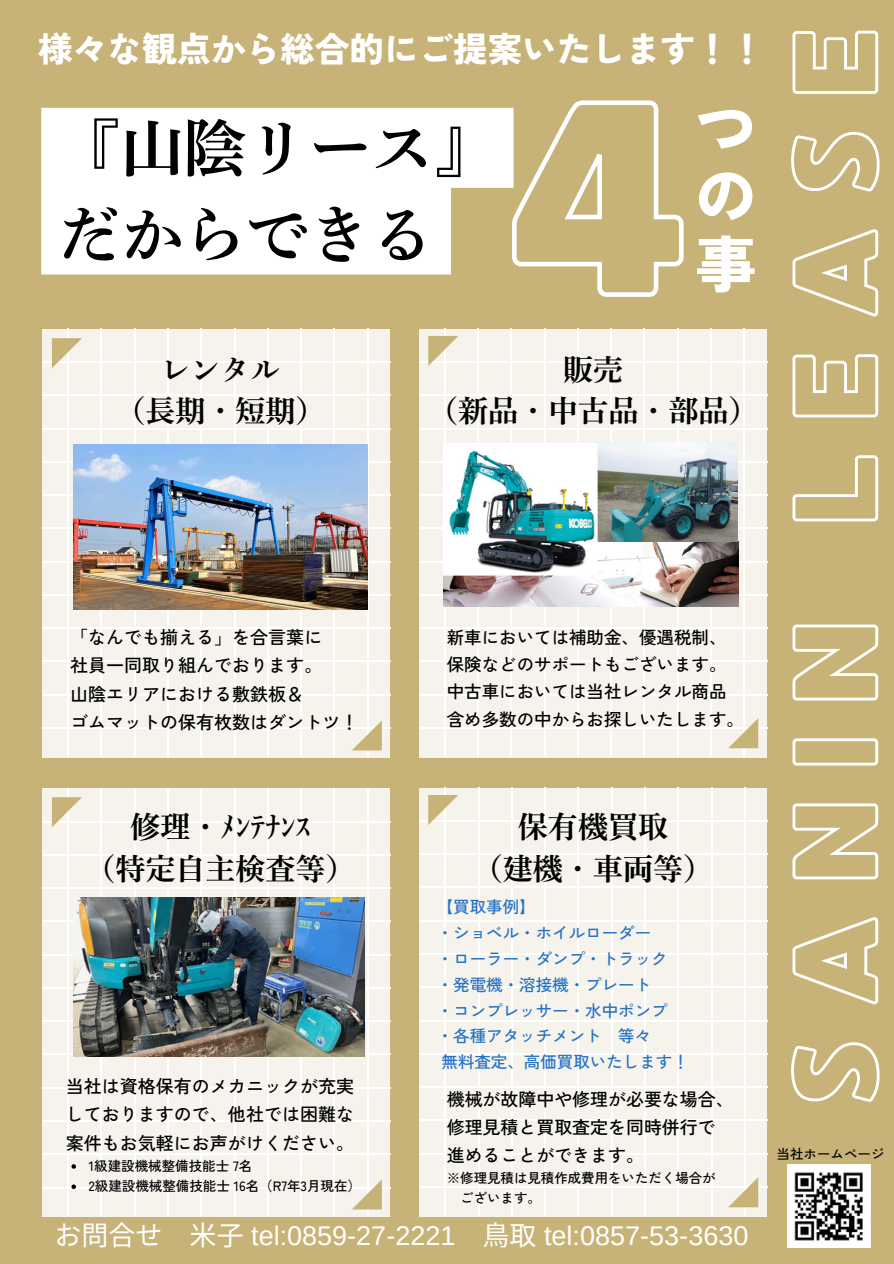
<style>
.page{position:relative;width:894px;height:1264px;background:#fff}
.page>*{position:absolute;margin:0;border:0;box-sizing:border-box;transform-origin:0 0}
.t1{font:62.55px/86.7px "DMT Shuei Min Pr 6 B";color:#000}
.t2{font:900 61.95px/68.4px "Zen Kaku Gothic New";color:#fff;text-align:justify}
.t3{font:900 34.5px "Zen Kaku Gothic New";color:#fff}
.t4{font:30px/41.7px "DMT Shuei Min Pr 6 B";color:#000;text-align:center}
.t5{font:27px "Arimo";color:#fff}
.t6{font:500 18px/28.2px "Zen Kaku Gothic New";color:#000}
.t7{font:500 17.4px/27.3px "Zen Kaku Gothic New";color:#000}
.t8{font:500 16.5px/25.8px "Zen Kaku Gothic New";color:#2672c4}
.t9{font:500 13.5px "Zen Kaku Gothic New";color:#000}
.s1{font-family:"Noto Sans CJ Ksc"}
</style>
<div class="page">
<div style="left:0;top:0;width:893px;height:1263px;background:#c7b378"></div>
<div style="left:419px;top:787px;width:347px;height:429px;background:#f5f3ec"></div>
<hr style="left:444px;top:787px;width:2px;height:428px;background:#fff">
<hr style="left:478px;top:787px;width:1px;height:428px;background:#fff">
<hr style="left:511px;top:787px;width:1px;height:428px;background:#fff">
<hr style="left:544px;top:787px;width:1px;height:428px;background:#fff">
<hr style="left:577px;top:787px;width:2px;height:428px;background:#fff">
<hr style="left:611px;top:787px;width:1px;height:428px;background:#fff">
<hr style="left:644px;top:787px;width:1px;height:428px;background:#fff">
<hr style="left:677px;top:787px;width:1px;height:428px;background:#fff">
<hr style="left:710px;top:787px;width:2px;height:428px;background:#fff">
<hr style="left:744px;top:787px;width:1px;height:428px;background:#fff">
<hr style="left:419px;top:1186px;width:348px;height:1px;background:#fff">
<hr style="left:419px;top:1152px;width:348px;height:2px;background:#fff">
<hr style="left:419px;top:1119px;width:348px;height:1px;background:#fff">
<hr style="left:419px;top:1086px;width:348px;height:1px;background:#fff">
<hr style="left:419px;top:1053px;width:348px;height:1px;background:#fff">
<hr style="left:419px;top:1019px;width:348px;height:2px;background:#fff">
<hr style="left:419px;top:986px;width:348px;height:1px;background:#fff">
<hr style="left:419px;top:953px;width:348px;height:1px;background:#fff">
<hr style="left:419px;top:920px;width:348px;height:1px;background:#fff">
<hr style="left:419px;top:886px;width:348px;height:2px;background:#fff">
<hr style="left:419px;top:853px;width:348px;height:1px;background:#fff">
<hr style="left:419px;top:820px;width:348px;height:1px;background:#fff">
<div style="left:43px;top:329px;width:347px;height:428px;background:#f5f3ec"></div>
<hr style="left:68px;top:329px;width:1px;height:427px;background:#fff">
<hr style="left:101px;top:329px;width:1px;height:427px;background:#fff">
<hr style="left:134px;top:329px;width:1px;height:427px;background:#fff">
<hr style="left:167px;top:329px;width:1px;height:427px;background:#fff">
<hr style="left:201px;top:329px;width:1px;height:427px;background:#fff">
<hr style="left:234px;top:329px;width:1px;height:427px;background:#fff">
<hr style="left:267px;top:329px;width:1px;height:427px;background:#fff">
<hr style="left:300px;top:329px;width:2px;height:427px;background:#fff">
<hr style="left:334px;top:329px;width:1px;height:427px;background:#fff">
<hr style="left:367px;top:329px;width:1px;height:427px;background:#fff">
<hr style="left:43px;top:727px;width:347px;height:1px;background:#fff">
<hr style="left:43px;top:694px;width:347px;height:1px;background:#fff">
<hr style="left:43px;top:660px;width:347px;height:2px;background:#fff">
<hr style="left:43px;top:627px;width:347px;height:1px;background:#fff">
<hr style="left:43px;top:594px;width:347px;height:1px;background:#fff">
<hr style="left:43px;top:561px;width:347px;height:1px;background:#fff">
<hr style="left:43px;top:527px;width:347px;height:2px;background:#fff">
<hr style="left:43px;top:494px;width:347px;height:1px;background:#fff">
<hr style="left:43px;top:461px;width:347px;height:1px;background:#fff">
<hr style="left:43px;top:428px;width:347px;height:1px;background:#fff">
<hr style="left:43px;top:394px;width:347px;height:2px;background:#fff">
<hr style="left:43px;top:361px;width:347px;height:1px;background:#fff">
<div style="left:419px;top:329px;width:347px;height:428px;background:#f5f3ec"></div>
<hr style="left:444px;top:329px;width:1px;height:427px;background:#fff">
<hr style="left:477px;top:329px;width:1px;height:427px;background:#fff">
<hr style="left:510px;top:329px;width:2px;height:427px;background:#fff">
<hr style="left:544px;top:329px;width:1px;height:427px;background:#fff">
<hr style="left:577px;top:329px;width:1px;height:427px;background:#fff">
<hr style="left:610px;top:329px;width:1px;height:427px;background:#fff">
<hr style="left:643px;top:329px;width:2px;height:427px;background:#fff">
<hr style="left:677px;top:329px;width:1px;height:427px;background:#fff">
<hr style="left:710px;top:329px;width:1px;height:427px;background:#fff">
<hr style="left:743px;top:329px;width:1px;height:427px;background:#fff">
<hr style="left:419px;top:727px;width:347px;height:1px;background:#fff">
<hr style="left:419px;top:694px;width:347px;height:1px;background:#fff">
<hr style="left:419px;top:660px;width:347px;height:2px;background:#fff">
<hr style="left:419px;top:627px;width:347px;height:1px;background:#fff">
<hr style="left:419px;top:594px;width:347px;height:1px;background:#fff">
<hr style="left:419px;top:561px;width:347px;height:1px;background:#fff">
<hr style="left:419px;top:527px;width:347px;height:2px;background:#fff">
<hr style="left:419px;top:494px;width:347px;height:1px;background:#fff">
<hr style="left:419px;top:461px;width:347px;height:1px;background:#fff">
<hr style="left:419px;top:428px;width:347px;height:1px;background:#fff">
<hr style="left:419px;top:394px;width:347px;height:2px;background:#fff">
<hr style="left:419px;top:361px;width:347px;height:1px;background:#fff">
<div style="left:43px;top:787px;width:347px;height:429px;background:#f5f3ec"></div>
<hr style="left:68px;top:788px;width:1px;height:427px;background:#fff">
<hr style="left:101px;top:788px;width:1px;height:427px;background:#fff">
<hr style="left:134px;top:788px;width:1px;height:427px;background:#fff">
<hr style="left:167px;top:788px;width:1px;height:427px;background:#fff">
<hr style="left:201px;top:788px;width:1px;height:427px;background:#fff">
<hr style="left:234px;top:788px;width:1px;height:427px;background:#fff">
<hr style="left:267px;top:788px;width:1px;height:427px;background:#fff">
<hr style="left:300px;top:788px;width:2px;height:427px;background:#fff">
<hr style="left:334px;top:788px;width:1px;height:427px;background:#fff">
<hr style="left:367px;top:788px;width:1px;height:427px;background:#fff">
<hr style="left:43px;top:1186px;width:347px;height:2px;background:#fff">
<hr style="left:43px;top:1153px;width:347px;height:1px;background:#fff">
<hr style="left:43px;top:1120px;width:347px;height:1px;background:#fff">
<hr style="left:43px;top:1087px;width:347px;height:1px;background:#fff">
<hr style="left:43px;top:1053px;width:347px;height:2px;background:#fff">
<hr style="left:43px;top:1020px;width:347px;height:1px;background:#fff">
<hr style="left:43px;top:987px;width:347px;height:1px;background:#fff">
<hr style="left:43px;top:954px;width:347px;height:1px;background:#fff">
<hr style="left:43px;top:920px;width:347px;height:1px;background:#fff">
<hr style="left:43px;top:887px;width:347px;height:1px;background:#fff">
<hr style="left:43px;top:854px;width:347px;height:1px;background:#fff">
<hr style="left:43px;top:821px;width:347px;height:1px;background:#fff">
<svg style="left:509px;top:100px;width:175px;height:197px"></svg>
<svg style="left:52px;top:338px;width:30px;height:30px"></svg>
<svg style="left:351px;top:720px;width:31px;height:30px"></svg>
<svg style="left:428px;top:336px;width:30px;height:30px"></svg>
<svg style="left:728px;top:718px;width:30px;height:30px"></svg>
<svg style="left:52px;top:797px;width:30px;height:30px"></svg>
<svg style="left:351px;top:1179px;width:31px;height:30px"></svg>
<svg style="left:428px;top:795px;width:30px;height:30px"></svg>
<svg style="left:728px;top:1177px;width:30px;height:30px"></svg>
<img style="left:74px;top:444px;width:293px;height:165px">
<img style="left:443px;top:541px;width:295px;height:66px">
<img style="left:594px;top:442px;width:143px;height:99px">
<img style="left:443px;top:444px;width:154px;height:131px">
<img style="left:74px;top:897px;width:290px;height:159px">
<img style="left:787px;top:1164px;width:83px;height:83px">
<svg style="left:41px;top:108px;width:472px;height:166px;background:#fbf9f5"></svg>
<svg style="left:791px;top:30px;width:89px;height:1072px"></svg>
<svg style="left:71px;top:1164px;width:5px;height:4px"></svg>
<svg style="left:71px;top:1184px;width:5px;height:4px"></svg>
<p class="t3" style="left:38px;top:22px;width:727px">様々な観点から総合的にご提案いたします！！</p>
<h2 class="t1" style="left:58px;top:104px;width:439px">『山陰リース』だからできる</h2>
<h2 class="t2" style="left:694px;top:90px;width:63px">つの事</h2>
<h3 class="t4" style="left:115px;top:348px;width:211px">レンタル<br>（長期・短期）</h3>
<p class="t4" style="left:428px;top:348px;width:331px">販売<br>（新品・中古品・部品）</p>
<p class="t6" style="left:70px;top:622px;width:290px">「なんでも揃える」を合言葉に<br>社員一同取り組んでおります。<br>山陰エリアにおける敷鉄板＆<br>ゴムマットの保有枚数はダントツ！</p>
<p class="t7" style="left:446px;top:622px;width:298px">新車においては補助金、優遇税制、保険などのサポートもございます。中古車においては当社レンタル商品含め多数の中からお探しいたします。</p>
<p class="t4" style="left:85px;top:805px;width:271px">修理・ﾒﾝﾃﾅﾝｽ<br>（特定自主検査等）</p>
<h4 class="t4" style="left:473px;top:805px;width:241px">保有機買取<br>（建機・車両等）</h4>
<p class="t6" style="left:66px;top:1071px;width:290px;text-align:justify">当社は資格保有のメカニックが充実しておりますので、他社では困難な案件もお気軽にお声がけください。</p>
<h4 class="t9" style="left:89px;top:1155px;width:165px">1級建設機械整備技能士 7名</h4>
<p class="t9" style="left:89px;top:1175px;width:274px">2級建設機械整備技能士 16名（R7年3月現在）</p>
<p class="t8" style="left:436px;top:893px;width:253px">【買取事例】<br>・ショベル・ホイルローダー<br>・ローラー・ダンプ・トラック<br>・発電機・溶接機・プレート<br>・コンプレッサー・水中ポンプ<br>・各種アタッチメント 等々<br>無料査定、高価買取いたします！</p>
<p class="t6" style="left:446px;top:1083px;width:288px">機械が故障中や修理が必要な場合、</p>
<p class="t6" style="left:446px;top:1111px;width:270px">修理見積と買取査定を同時併行で</p>
<h6 class="t6" style="left:446px;top:1139px;width:199px">進めることができます。</h6>
<p class="t9" style="left:446px;top:1167px;width:270px">※修理見積は見積作成費用をいただく場合が</p>
<h6 class="t9" style="left:460px;top:1187px;width:82px">ございます。</h6>
<p class="t5" style="left:55px;top:1220px;width:695px"><span class="s1">お問合せ 米子</span> tel:0859-27-2221 <span class="s1">鳥取</span> tel:0857-53-3630</p>
<h4 class="t9" style="left:776px;top:1143px;width:110px">当社ホームページ</h4>
</div>
